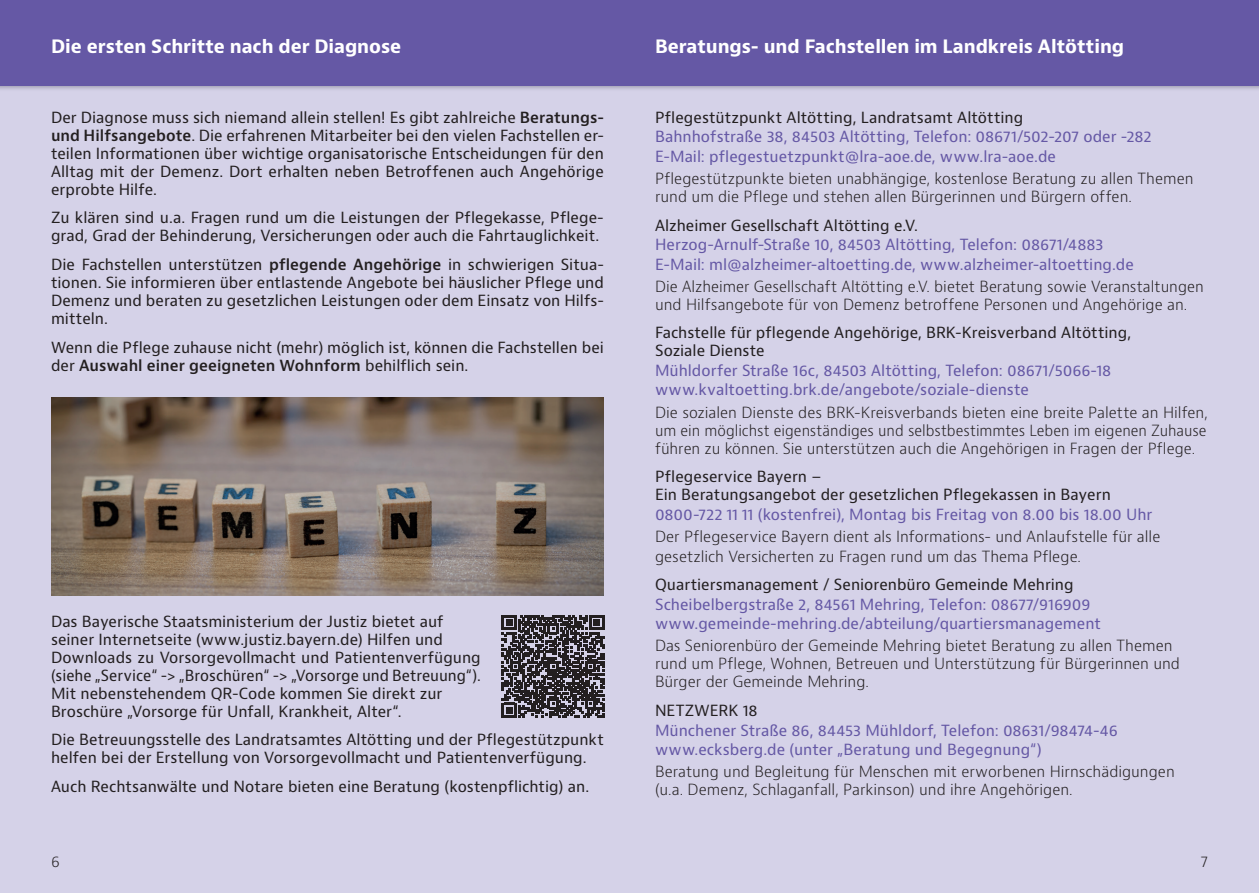
<style>
.page{position:relative;width:1259px;height:893px;background:#d5d2e8}
.page>*{position:absolute;margin:0;border:0;box-sizing:border-box;transform-origin:0 0}
.t1{font:700 18px "Bernino Sans";letter-spacing:-.005em;color:#fff}
.t2{font:15px/18px "Bernino Sans";color:#231f20}
.t3{font:300 15px/18px "Bernino Sans";color:#231f20}
.t4{font:15px/19.5px "Bernino Sans";color:#6558a5}
.s1{font-weight:600}
</style>
<div class="page">
<div style="left:0;top:0;width:1259px;height:85px;background:#6558a5"></div>
<img style="left:51px;top:398px;width:553px;height:197px">
<svg style="left:502px;top:615px;width:102px;height:102px"></svg>
<p class="t1" style="left:51px;top:35px;width:352px">Die ersten Schritte nach der Diagnose</p>
<p class="t1" style="left:655px;top:35px;width:471px">Beratungs- und Fachstellen im Landkreis Altötting</p>
<p class="t2" style="left:51px;top:108px;width:554px;text-align:justify">Der Diagnose muss sich niemand allein stellen! Es gibt zahlreiche <span class="s1">Beratungs&shy;und Hilfsangebote</span>. Die erfahrenen Mitarbeiter bei den vielen Fachstellen er&shy;teilen Informationen über wichtige organisatorische Entscheidungen für den Alltag mit der Demenz. Dort erhalten neben Betroffenen auch Angehörige erprobte Hilfe.</p>
<p class="t2" style="left:51px;top:209px;width:554px">Zu klären sind u.a. Fragen rund um die Leistungen der Pflegekasse, Pflege&shy;grad, Grad der Behinderung, Versicherungen oder auch die Fahrtauglichkeit.</p>
<p class="t2" style="left:51px;top:256px;width:554px;text-align:justify">Die Fachstellen unterstützen <span class="s1">pflegende Angehörige</span> in schwierigen Situa&shy;tionen. Sie informieren über entlastende Angebote bei häuslicher Pflege und Demenz und beraten zu gesetzlichen Leistungen oder dem Einsatz von Hilfs&shy;mitteln.</p>
<p class="t2" style="left:51px;top:338px;width:554px">Wenn die Pflege zuhause nicht (mehr) möglich ist, können die Fachstellen bei der <span class="s1">Auswahl einer geeigneten Wohnform</span> behilflich sein.</p>
<p class="t2" style="left:51px;top:613px;width:431px">Das Bayerische Staatsministerium der Justiz bietet auf seiner Internetseite (www.justiz.bayern.de) Hilfen und Downloads zu Vorsorgevollmacht und Patientenverfügung (siehe „Service“ -&gt; „Broschüren“ -&gt; „Vorsorge und Betreuung“).<br>Mit nebenstehendem QR-Code kommen Sie direkt zur Broschüre „Vorsorge für Unfall, Krankheit, Alter“.</p>
<p class="t2" style="left:51px;top:731px;width:554px">Die Betreuungsstelle des Landratsamtes Altötting und der Pflegestützpunkt helfen bei der Erstellung von Vorsorgevollmacht und Patientenverfügung.</p>
<p class="t2" style="left:51px;top:778px;width:539px">Auch Rechtsanwälte und Notare bieten eine Beratung (kostenpflichtig) an.</p>
<p class="t2" style="left:655px;top:108px;width:370px">Pflegestützpunkt Altötting, Landratsamt Altötting</p>
<p class="t4" style="left:655px;top:127px;width:498px">Bahnhofstraße 38, 84503 Altötting, Telefon: 08671/502-207 oder -282<br>E-Mail: pflegestuetzpunkt@lra-aoe.de, www.lra-aoe.de</p>
<p class="t3" style="left:655px;top:170px;width:540px">Pflegestützpunkte bieten unabhängige, kostenlose Beratung zu allen Themen rund um die Pflege und stehen allen Bürgerinnen und Bürgern offen.</p>
<p class="t2" style="left:655px;top:216px;width:264px">Alzheimer Gesellschaft Altötting e.V.</p>
<p class="t4" style="left:655px;top:235px;width:480px">Herzog-Arnulf-Straße 10, 84503 Altötting, Telefon: 08671/4883<br>E-Mail: ml@alzheimer-altoetting.de, www.alzheimer-altoetting.de</p>
<p class="t3" style="left:655px;top:278px;width:550px">Die Alzheimer Gesellschaft Altötting e.V. bietet Beratung sowie Veranstaltungen und Hilfsangebote für von Demenz betroffene Personen und Angehörige an.</p>
<p class="t2" style="left:655px;top:324px;width:478px">Fachstelle für pflegende Angehörige, BRK-Kreisverband Altötting,<br>Soziale Dienste</p>
<p class="t4" style="left:655px;top:361px;width:458px">Mühldorfer Straße 16c, 84503 Altötting, Telefon: 08671/5066-18 www.kvaltoetting.brk.de/angebote/soziale-dienste</p>
<p class="t3" style="left:655px;top:403px;width:554px;text-align:justify">Die sozialen Dienste des BRK-Kreisverbands bieten eine breite Palette an Hilfen, um ein möglichst eigenständiges und selbstbestimmtes Leben im eigenen Zuhause führen zu können. Sie unterstützen auch die Angehörigen in Fragen der Pflege.</p>
<p class="t2" style="left:655px;top:468px;width:457px">Pflegeservice Bayern –<br>Ein Beratungsangebot der gesetzlichen Pflegekassen in Bayern</p>
<p class="t4" style="left:655px;top:505px;width:499px">0800-722 11 11 (kostenfrei), Montag bis Freitag von 8.00 bis 18.00 Uhr</p>
<p class="t3" style="left:655px;top:527px;width:507px;line-height:19.5px">Der Pflegeservice Bayern dient als Informations- und Anlaufstelle für alle gesetzlich Versicherten zu Fragen rund um das Thema Pflege.</p>
<p class="t2" style="left:655px;top:576px;width:420px">Quartiersmanagement / Seniorenbüro Gemeinde Mehring</p>
<p class="t4" style="left:655px;top:595px;width:447px">Scheibelbergstraße 2, 84561 Mehring, Telefon: 08677/916909 www.gemeinde-mehring.de/abteilung/quartiersmanagement</p>
<p class="t3" style="left:655px;top:637px;width:526px">Das Seniorenbüro der Gemeinde Mehring bietet Beratung zu allen Themen rund um Pflege, Wohnen, Betreuen und Unterstützung für Bürgerinnen und<br>Bürger der Gemeinde Mehring.</p>
<p class="t2" style="left:655px;top:702px;width:104px">NETZWERK 18</p>
<p class="t4" style="left:655px;top:721px;width:464px">Münchener Straße 86, 84453 Mühldorf, Telefon: 08631/98474-46 www.ecksberg.de (unter „Beratung und Begegnung“)</p>
<p class="t3" style="left:655px;top:763px;width:521px">Beratung und Begleitung für Menschen mit erworbenen Hirnschädigungen (u.a. Demenz, Schlaganfall, Parkinson) und ihre Angehörigen.</p>
<p class="t3" style="left:51px;top:853px;width:10px">6</p>
<p class="t3" style="left:1200px;top:853px;width:9px">7</p>
</div>
